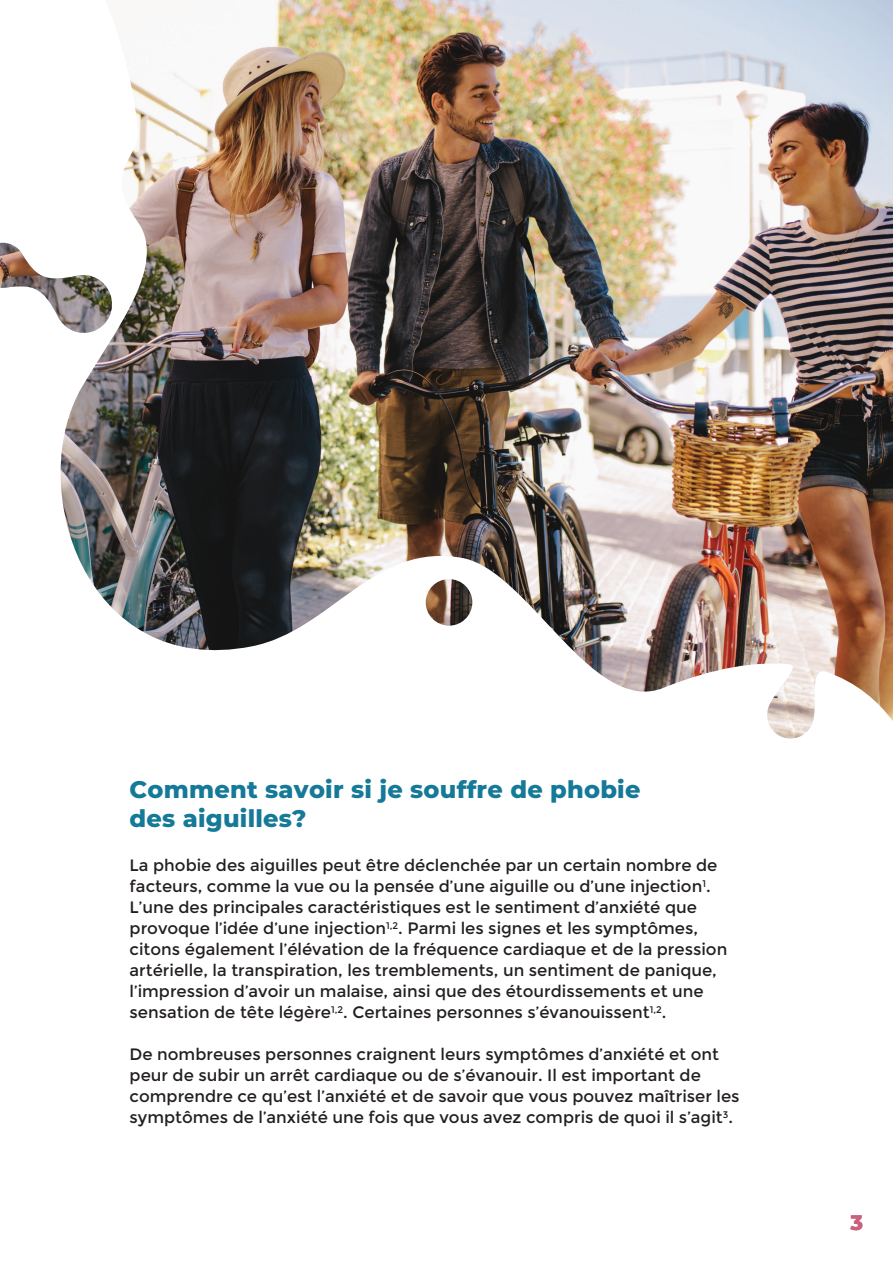
<style>
.page{position:relative;width:893px;height:1263px;background:#fff}
.page>*{position:absolute;margin:0;border:0;box-sizing:border-box;transform-origin:0 0}
.t1{font:100 24px/28.8px "Montserrat";letter-spacing:.01em;color:#157998}
.t2{font:100 21px "Montserrat";color:#c9627c}
.t3{font:16.5px/21px "Montserrat";color:#231f20}
</style>
<div class="page">
<img style="left:60px;top:0;width:833px;height:739px">
<img style="left:426px;top:579px;width:46px;height:47px;border-radius:23px">
<svg style="left:0;top:240px;width:116px;height:3px"></svg>
<img style="left:0;top:243px;width:116px;height:93px">
<p class="t1" style="left:130px;top:775px;width:512px">Comment savoir si je souffre de phobie des aiguilles?</p>
<p class="t3" style="left:130px;top:855px;width:599px">La phobie des aiguilles peut être déclenchée par un certain nombre de facteurs, comme la vue ou la pensée d’une aiguille ou d’une injection<sup>1</sup>.<br>L’une des principales caractéristiques est le sentiment d’anxiété que provoque l’idée d’une injection<sup>1,2</sup>. Parmi les signes et les symptômes, citons également l’élévation de la fréquence cardiaque et de la pression artérielle, la transpiration, les tremblements, un sentiment de panique, l’impression d’avoir un malaise, ainsi que des étourdissements et une sensation de tête légère<sup>1,2</sup>. Certaines personnes s’évanouissent<sup>1,2</sup>.</p>
<p class="t3" style="left:130px;top:1044px;width:611px">De nombreuses personnes craignent leurs symptômes d’anxiété et ont peur de subir un arrêt cardiaque ou de s’évanouir. Il est important de comprendre ce qu’est l’anxiété et de savoir que vous pouvez maîtriser les symptômes de l’anxiété une fois que vous avez compris de quoi il s’agit<sup>3</sup>.</p>
<p class="t2" style="left:850px;top:1209px;width:14px">3</p>
</div>
